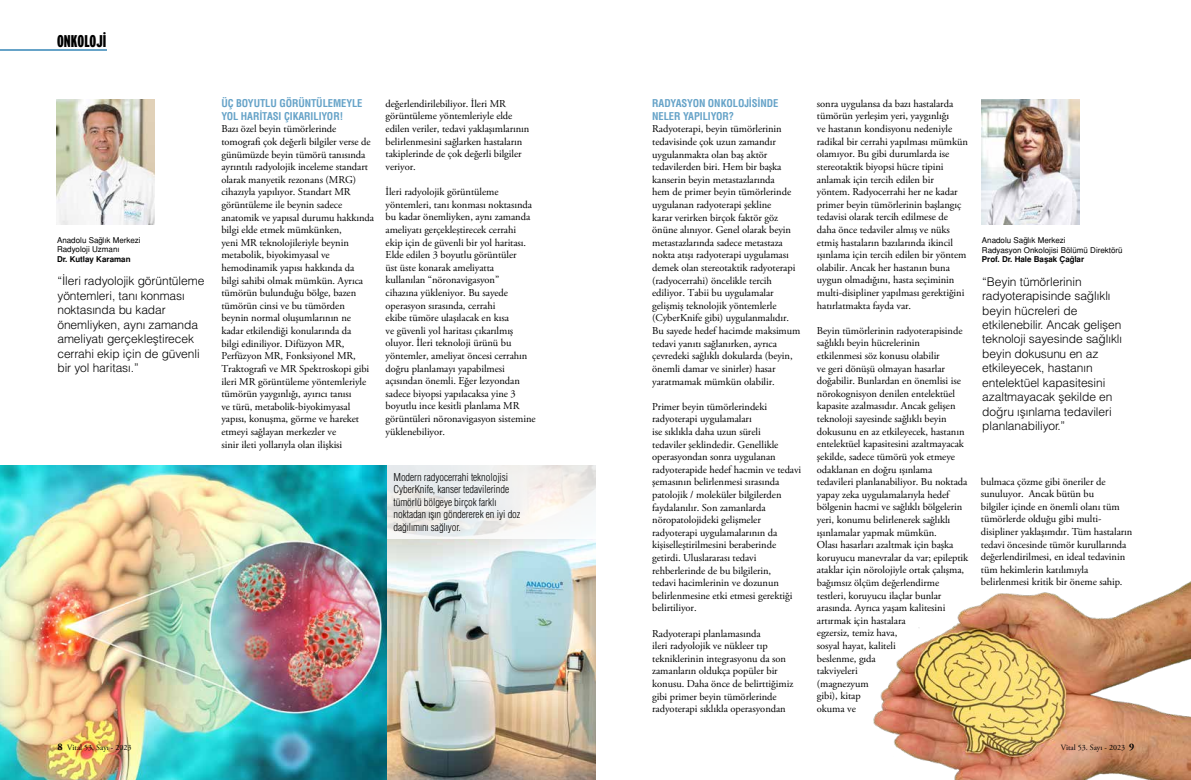
<style>
.page{position:relative;width:1191px;height:780px;background:#fff}
.page>*{position:absolute;margin:0;border:0;box-sizing:border-box;transform-origin:0 0}
.t1{font:900 extra-condensed 17px "Interstate";color:#000}
.t2{font:12px/14.4px "Helvetica Light Normal Tr";letter-spacing:-.005em;color:#000}
.t3{font:10.5px/12.6px "Adobe Garamond Pro";letter-spacing:-.005em;color:#000}
.t4{font:10.5px/12.6px "Helvetica Condensed Light Tr";letter-spacing:-.005em;color:#000}
.t5{font:10.5px/12.6px "Helvetica Cond Bold Tr";letter-spacing:-.005em;color:#66a3c8}
.t6{font:8px/9.6px "Helvetica Normal Tr";color:#000}
.t7{font:700 8px "Helvetica Tr";color:#000}
.t8{font:8px "Adobe Garamond Pro";color:#000}
.s1{font-weight:700;font-size:10px}
</style>
<div class="page">
<img style="left:57px;top:99px;width:98px;height:125px">
<img style="left:981px;top:100px;width:98px;height:125px">
<img style="left:0;top:465px;width:595px;height:315px">
<hr style="left:0;top:50px;width:106px;height:1px;background:#66a3c8">
<svg style="left:387px;top:465px;width:208px;height:74px;fill:#efefee"></svg>
<img style="left:873px;top:581px;width:318px;height:199px">
<h1 class="t1" style="left:57px;top:32px;width:51px">ONKOLOJİ</h1>
<p class="t5" style="left:221px;top:97px;width:143px">ÜÇ BOYUTLU GÖRÜNTÜLEMEYLE<br>YOL HARİTASI ÇIKARILIYOR!</p>
<p class="t3" style="left:221px;top:123px;width:154px">Bazı özel beyin tümörlerinde tomografi çok değerli bilgiler verse de günümüzde beyin tümörü tanısında ayrıntılı radyolojik inceleme standart olarak manyetik rezonans (MRG) cihazıyla yapılıyor. Standart MR görüntüleme ile beynin sadece anatomik ve yapısal durumu hakkında bilgi elde etmek mümkünken,<br>yeni MR teknolojileriyle beynin metabolik, biyokimyasal ve hemodinamik yapısı hakkında da bilgi sahibi olmak mümkün. Ayrıca tümörün bulunduğu bölge, bazen tümörün cinsi ve bu tümörden beynin normal oluşumlarının ne kadar etkilendiği konularında da<br>bilgi ediniliyor. Difüzyon MR, Perfüzyon MR, Fonksiyonel MR, Traktografi ve MR Spektroskopi gibi ileri MR görüntüleme yöntemleriyle tümörün yaygınlığı, ayırıcı tanısı<br>ve türü, metabolik-biyokimyasal yapısı, konuşma, görme ve hareket etmeyi sağlayan merkezler ve<br>sinir ileti yollarıyla olan ilişkisi</p>
<p class="t5" style="left:652px;top:97px;width:128px">RADYASYON ONKOLOJİSİNDE<br>NELER YAPILIYOR?</p>
<p class="t3" style="left:652px;top:123px;width:150px">Radyoterapi, beyin tümörlerinin tedavisinde çok uzun zamandır uygulanmakta olan baş aktör tedavilerden biri. Hem bir başka kanserin beyin metastazlarında<br>hem de primer beyin tümörlerinde uygulanan radyoterapi şekline<br>karar verirken birçok faktör göz önüne alınıyor. Genel olarak beyin metastazlarında sadece metastaza nokta atışı radyoterapi uygulaması demek olan stereotaktik radyoterapi (radyocerrahi) öncelikle tercih ediliyor. Tabii bu uygulamalar gelişmiş teknolojik yöntemlerle (CyberKnife gibi) uygulanmalıdır.<br>Bu sayede hedef hacimde maksimum tedavi yanıtı sağlanırken, ayrıca çevredeki sağlıklı dokularda (beyin, önemli damar ve sinirler) hasar yaratmamak mümkün olabilir.</p>
<p class="t3" style="left:652px;top:400px;width:151px">Primer beyin tümörlerindeki radyoterapi uygulamaları<br>ise sıklıkla daha uzun süreli<br>tedaviler şeklindedir. Genellikle operasyondan sonra uygulanan radyoterapide hedef hacmin ve tedavi şemasının belirlenmesi sırasında patolojik / moleküler bilgilerden faydalanılır. Son zamanlarda nöropatolojideki gelişmeler radyoterapi uygulamalarının da kişiselleştirilmesini beraberinde getirdi. Uluslararası tedavi rehberlerinde de bu bilgilerin,<br>tedavi hacimlerinin ve dozunun belirlenmesine etki etmesi gerektiği belirtiliyor.</p>
<p class="t3" style="left:652px;top:627px;width:143px">Radyoterapi planlamasında<br>ileri radyolojik ve nükleer tıp tekniklerinin integrasyonu da son zamanların oldukça popüler bir konusu. Daha önce de belirttiğimiz gibi primer beyin tümörlerinde radyoterapi sıklıkla operasyondan</p>
<p class="t3" style="left:385px;top:98px;width:145px">değerlendirilebiliyor. İleri MR görüntüleme yöntemleriyle elde edilen veriler, tedavi yaklaşımlarının belirlenmesini sağlarken hastaların takiplerinde de çok değerli bilgiler veriyor.</p>
<p class="t3" style="left:385px;top:186px;width:151px">İleri radyolojik görüntüleme yöntemleri, tanı konması noktasında bu kadar önemliyken, aynı zamanda ameliyatı gerçekleştirecek cerrahi ekip için de güvenli bir yol haritası.<br>Elde edilen 3 boyutlu görüntüler<br>üst üste konarak ameliyatta kullanılan “nöronavigasyon”<br>cihazına yükleniyor. Bu sayede operasyon sırasında, cerrahi<br>ekibe tümöre ulaşılacak en kısa<br>ve güvenli yol haritası çıkarılmış oluyor. İleri teknoloji ürünü bu yöntemler, ameliyat öncesi cerrahın doğru planlamayı yapabilmesi açısından önemli. Eğer lezyondan sadece biyopsi yapılacaksa yine 3 boyutlu ince kesitli planlama MR görüntüleri nöronavigasyon sistemine yüklenebiliyor.</p>
<p class="t3" style="left:817px;top:98px;width:152px">sonra uygulansa da bazı hastalarda tümörün yerleşim yeri, yaygınlığı<br>ve hastanın kondisyonu nedeniyle radikal bir cerrahi yapılması mümkün olamıyor. Bu gibi durumlarda ise stereotaktik biyopsi hücre tipini anlamak için tercih edilen bir yöntem. Radyocerrahi her ne kadar primer beyin tümörlerinin başlangıç tedavisi olarak tercih edilmese de daha önce tedaviler almış ve nüks etmiş hastaların bazılarında ikincil ışınlama için tercih edilen bir yöntem olabilir. Ancak her hastanın buna uygun olmadığını, hasta seçiminin multi-disipliner yapılması gerektiğini hatırlatmakta fayda var.</p>
<p class="t3" style="left:817px;top:324px;width:153px">Beyin tümörlerinin radyoterapisinde sağlıklı beyin hücrelerinin<br>etkilenmesi söz konusu olabilir<br>ve geri dönüşü olmayan hasarlar doğabilir. Bunlardan en önemlisi ise nörokognisyon denilen entelektüel kapasite azalmasıdır. Ancak gelişen teknoloji sayesinde sağlıklı beyin dokusunu en az etkileyecek, hastanın entelektüel kapasitesini azaltmayacak şekilde, sadece tümörü yok etmeye odaklanan en doğru ışınlama tedavileri planlanabiliyor. Bu noktada yapay zeka uygulamalarıyla hedef bölgenin hacmi ve sağlıklı bölgelerin yeri, konumu belirlenerek sağlıklı ışınlamalar yapmak mümkün.<br>Olası hasarları azaltmak için başka koruyucu manevralar da var; epileptik ataklar için nörolojiyle ortak çalışma, bağımsız ölçüm değerlendirme testleri, koruyucu ilaçlar bunlar arasında. Ayrıca yaşam kalitesini artırmak için hastalara<br>egzersiz, temiz hava,<br>sosyal hayat, kaliteli<br>beslenme, gıda<br>takviyeleri<br>(magnezyum<br>gibi), kitap<br>okuma ve</p>
<p class="t6" style="left:57px;top:235px;width:85px">Anadolu Sağlık Merkezi<br>Radyoloji Uzmanı</p>
<p class="t7" style="left:57px;top:254px;width:75px">Dr. Kutlay Karaman</p>
<p class="t6" style="left:982px;top:235px;width:142px">Anadolu Sağlık Merkezi<br>Radyasyon Onkolojisi Bölümü Direktörü</p>
<p class="t7" style="left:982px;top:255px;width:104px">Prof. Dr. Hale Başak Çağlar</p>
<p class="t2" style="left:57px;top:274px;width:148px">“İleri radyolojik görüntüleme yöntemleri, tanı konması noktasında bu kadar önemliyken, aynı zamanda ameliyatı gerçekleştirecek cerrahi ekip için de güvenli bir yol haritası.”</p>
<p class="t2" style="left:982px;top:274px;width:141px">“Beyin tümörlerinin radyoterapisinde sağlıklı beyin hücreleri de etkilenebilir. Ancak gelişen teknoloji sayesinde sağlıklı beyin dokusunu en az etkileyecek, hastanın entelektüel kapasitesini azaltmayacak şekilde en doğru ışınlama tedavileri planlanabiliyor.”</p>
<p class="t4" style="left:393px;top:470px;width:128px">Modern radyocerrahi teknolojisi<br>CyberKnife, kanser tedavilerinde tümörlü bölgeye birçok farklı noktadan ışın göndererek en iyi doz dağılımını sağlıyor.</p>
<p class="t3" style="left:981px;top:475px;width:153px">bulmaca çözme gibi öneriler de sunuluyor. Ancak bütün bu<br>bilgiler içinde en önemli olanı tüm tümörlerde olduğu gibi multi&shy;disipliner yaklaşımdır. Tüm hastaların tedavi öncesinde tümör kurullarında değerlendirilmesi, en ideal tedavinin tüm hekimlerin katılımıyla belirlenmesi kritik bir öneme sahip.</p>
<p class="t8" style="left:57px;top:743px;width:76px"><span class="s1">8</span> Vital 53. Sayı - 2023</p>
<p class="t8" style="left:1060px;top:743px;width:75px">Vital 53. Sayı - 2023 <span class="s1">9</span></p>
</div>
